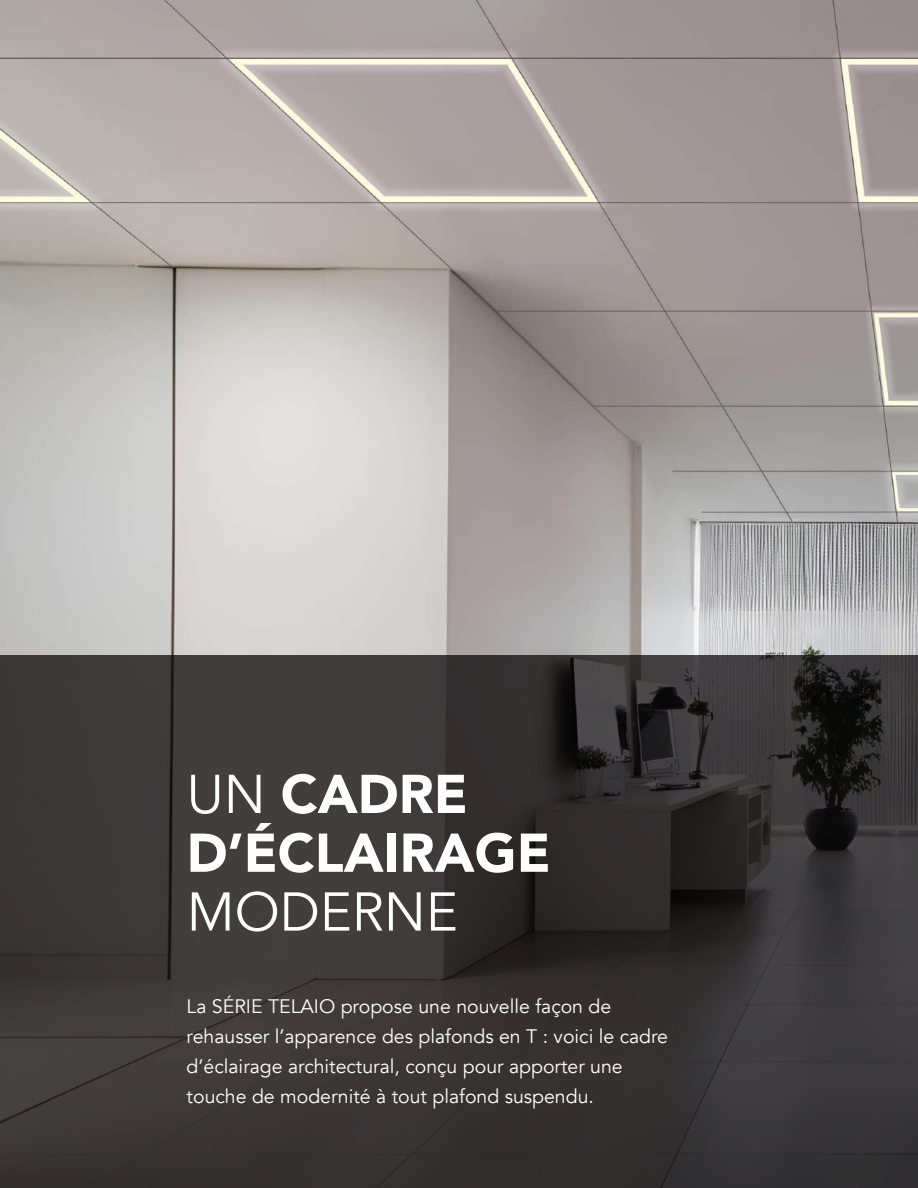
<style>
.page{position:relative;width:918px;height:1188px;background:#fff}
.page>*{position:absolute;margin:0;border:0;box-sizing:border-box;transform-origin:0 0}
.t1{font:900 54px/58.8px "Avenir";color:#fff}
.t2{font:54px "Avenir";color:#fff}
.t3{font:19.5px/30px "Avenir";color:#fff}
.s1{font-weight:400}
</style>
<div class="page">
<img style="left:0;top:0;width:918px;height:656px">
<svg style="left:0;top:656px;width:918px;height:532px;background:#383434"></svg>
<h1 class="t1" style="left:187px;top:763px;width:366px"><span class="s1">UN</span> CADRE<br>D’ÉCLAIRAGE</h1>
<h1 class="t2" style="left:187px;top:880px;width:273px">MODERNE</h1>
<p class="t3" style="left:187px;top:991px;width:483px">La SÉRIE TELAIO propose une nouvelle façon de rehausser l’apparence des plafonds en T : voici le cadre d’éclairage architectural, conçu pour apporter une touche de modernité à tout plafond suspendu.</p>
</div>
